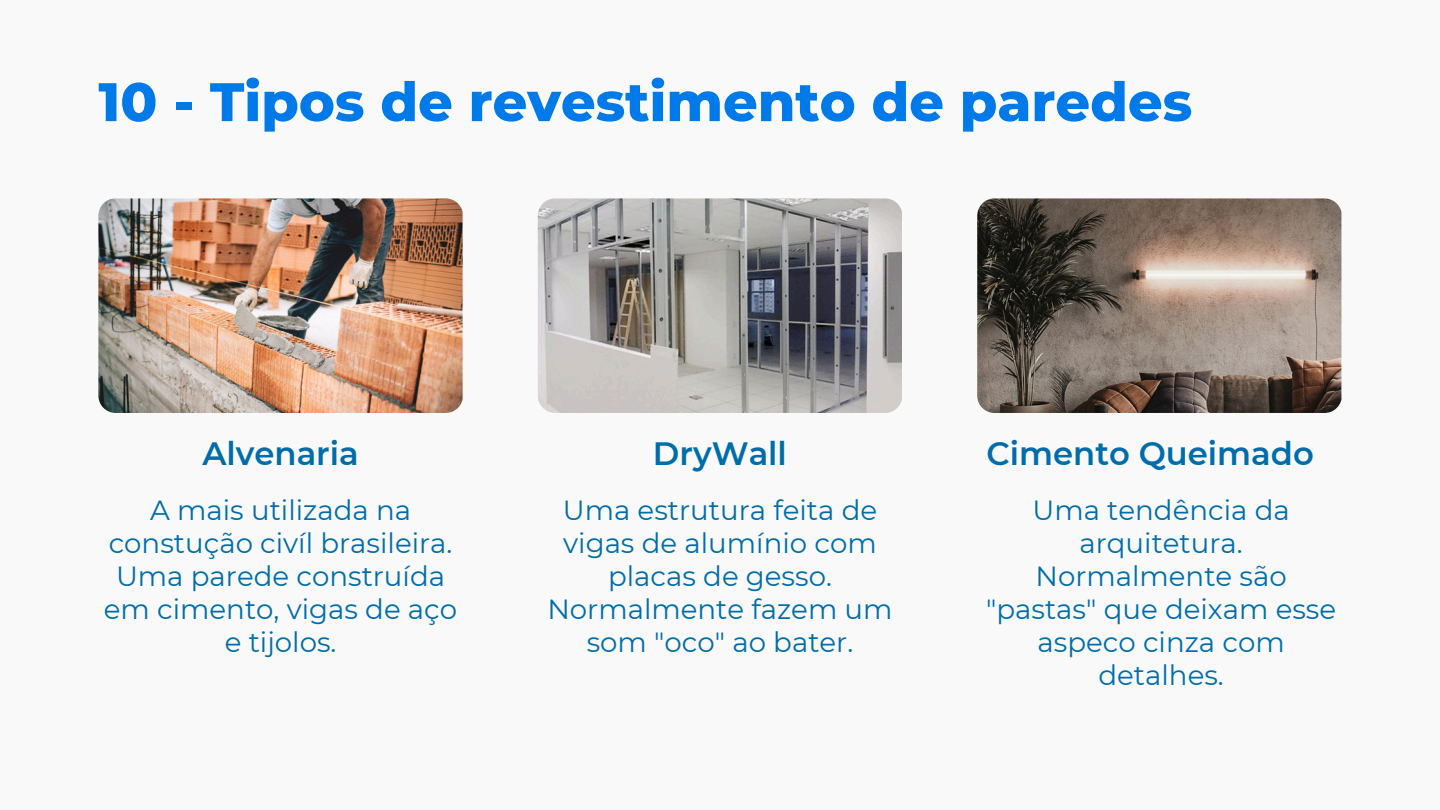
<style>
.page{position:relative;width:1440px;height:810px;background:#faf9f9}
.page>*{position:absolute;margin:0;border:0;box-sizing:border-box;transform-origin:0 0}
.t1{font:800 54.1px "Montserrat";color:#0079e9}
.t2{font:600 32.3px "Montserrat";color:#006dab}
.t3{font:27.7px/33px "Montserrat";color:#006dab;text-align:center}
</style>
<div class="page">
<img style="left:98px;top:198px;width:364px;height:215px">
<img style="left:538px;top:198px;width:364px;height:215px">
<img style="left:977px;top:198px;width:364px;height:215px">
<p class="t1" style="left:98px;top:69px;width:1095px">10 - Tipos de revestimento de paredes</p>
<p class="t2" style="left:202px;top:434px;width:158px">Alvenaria</p>
<h2 class="t2" style="left:653px;top:434px;width:135px">DryWall</h2>
<p class="t2" style="left:986px;top:434px;width:329px">Cimento Queimado</p>
<p class="t3" style="left:104px;top:494px;width:355px">A mais utilizada na constução civíl brasileira.<br>Uma parede construída em cimento, vigas de aço e tijolos.</p>
<h2 class="t3" style="left:547px;top:494px;width:347px">Uma estrutura feita de vigas de alumínio com placas de gesso.<br>Normalmente fazem um som "oco" ao bater.</h2>
<p class="t3" style="left:986px;top:494px;width:352px">Uma tendência da arquitetura.<br>Normalmente são "pastas" que deixam esse aspeco cinza com detalhes.</p>
</div>
